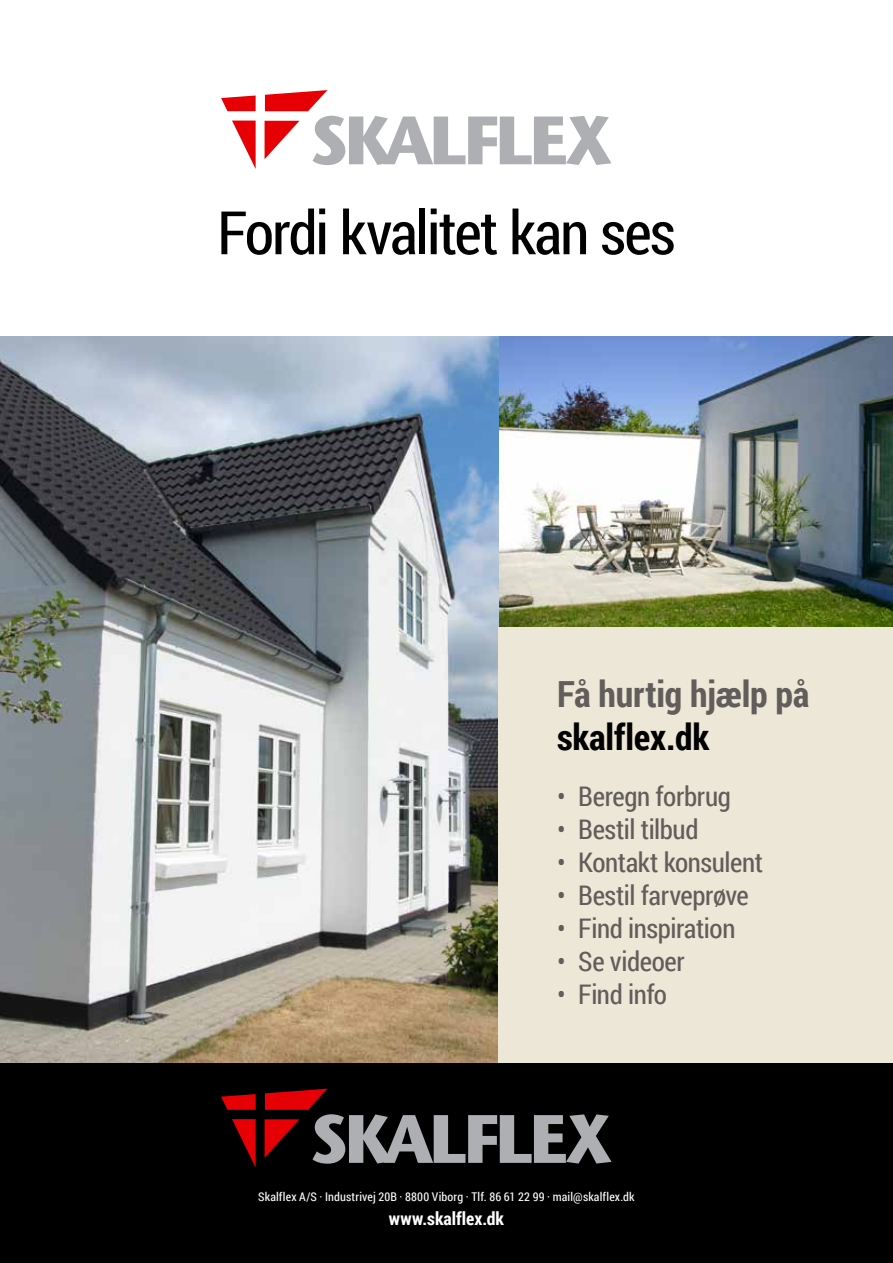
<style>
.page{position:relative;width:893px;height:1263px;background:#fff}
.page>*{position:absolute;margin:0;border:0;box-sizing:border-box;transform-origin:0 0}
.t1{font:60px "Roboto Condensed";letter-spacing:-.035em;color:#000}
.t2{font:700 36px "Roboto Condensed";letter-spacing:-.005em;color:#68676c}
.t3{font:700 36px "Roboto Condensed";letter-spacing:-.005em;color:#000}
.t4{font:27px "Roboto Condensed";letter-spacing:-.015em;color:#68676c}
.t5{font:700 18px "Roboto Condensed";color:#fff}
.t6{font:12px "Roboto Condensed";letter-spacing:.015em;color:#fff}
</style>
<div class="page">
<img style="left:499px;top:337px;width:394px;height:290px">
<img style="left:0;top:337px;width:499px;height:726px">
<div style="left:499px;top:627px;width:394px;height:436px;background:#ede7d7"></div>
<div style="left:0;top:1063px;width:893px;height:200px;background:#000"></div>
<svg style="left:221px;top:1094px;width:35px;height:16px"></svg>
<svg style="left:232px;top:1119px;width:24px;height:48px"></svg>
<svg style="left:265px;top:1089px;width:346px;height:75px"></svg>
<svg style="left:221px;top:95px;width:35px;height:16px"></svg>
<svg style="left:232px;top:121px;width:24px;height:48px"></svg>
<svg style="left:265px;top:90px;width:346px;height:75px"></svg>
<h1 class="t1" style="left:217px;top:191px;width:460px">Fordi kvalitet kan ses</h1>
<h2 class="t2" style="left:557px;top:669px;width:254px">Få hurtig hjælp på</h2>
<h2 class="t3" style="left:557px;top:712px;width:154px">skalflex.dk</h2>
<p class="t4" style="left:557px;top:777px;width:175px">• Beregn forbrug</p>
<p class="t4" style="left:557px;top:810px;width:143px">• Bestil tilbud</p>
<p class="t4" style="left:557px;top:843px;width:207px">• Kontakt konsulent</p>
<p class="t4" style="left:557px;top:876px;width:193px">• Bestil farveprøve</p>
<p class="t4" style="left:557px;top:909px;width:180px">• Find inspiration</p>
<p class="t4" style="left:557px;top:942px;width:129px">• Se videoer</p>
<p class="t4" style="left:557px;top:975px;width:112px">• Find info</p>
<p class="t6" style="left:258px;top:1188px;width:378px">Skalflex A/S · Industrivej 20B · 8800 Viborg · Tlf. 86 61 22 99 · mail@skalflex.dk</p>
<p class="t5" style="left:389px;top:1206px;width:117px">www.skalflex.dk</p>
</div>
